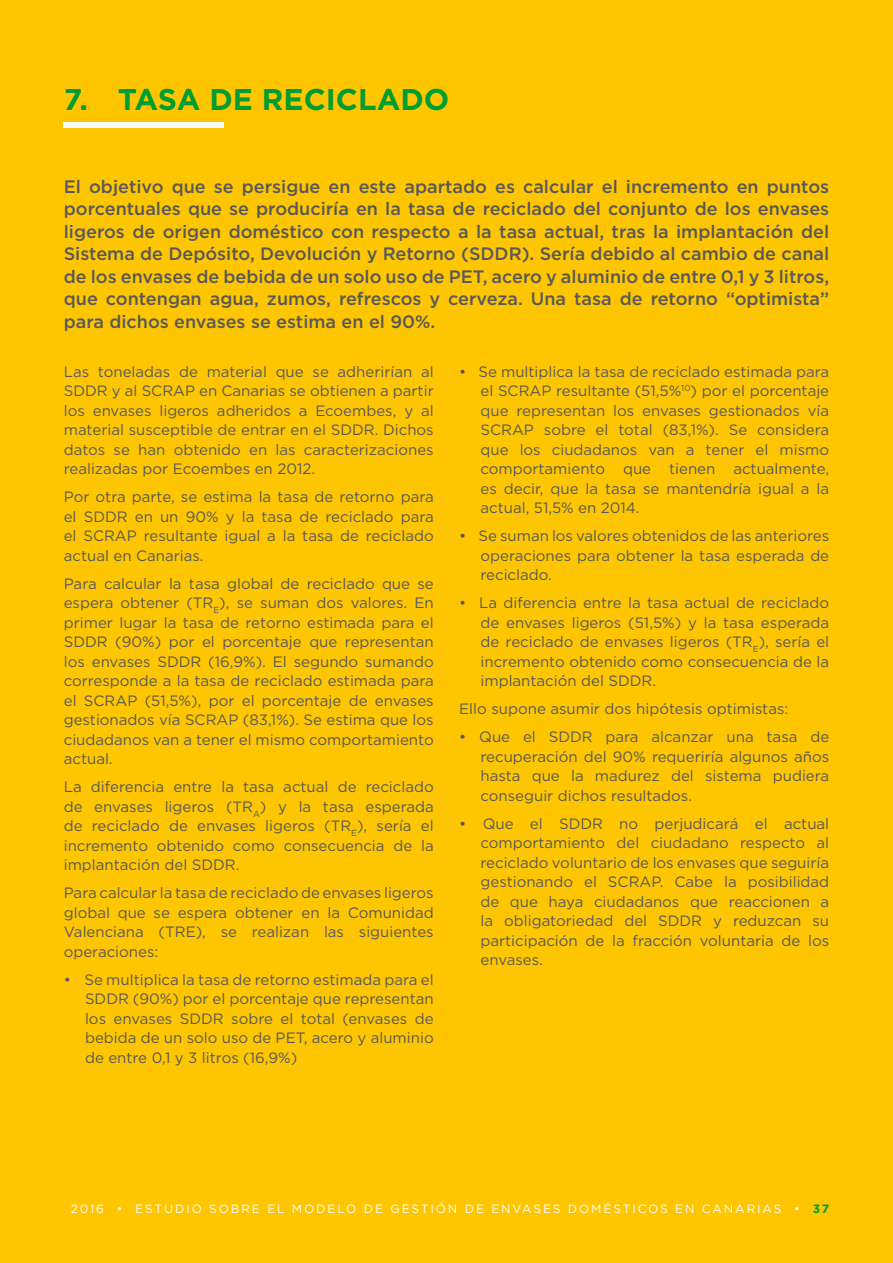
<style>
.page{position:relative;width:893px;height:1263px;background:#fdc600}
.page>*{position:absolute;margin:0;border:0;box-sizing:border-box;transform-origin:0 0}
.t1{font:700 30px "Gotham";color:#009d30}
.t2{font:500 18px/22.5px "Gotham";color:#58585a;text-align:justify}
.t3{font:15px/19.5px "Gotham";color:#58585a;text-align:justify}
.t4{font:12px "Gotham";letter-spacing:.155em;color:#fff}
.t5{font:700 12px "Gotham";color:#009d30}
.s1{font-weight:400;color:#fff}
</style>
<div class="page">
<div style="left:64px;top:122px;width:160px;height:6px;background:#fff"></div>
<h1 class="t1" style="left:64px;top:82px;width:48px">7. TASA</h1>
<h1 class="t1" style="left:209px;top:82px;width:73px">DE RECIC</h1>
<h1 class="t1" style="left:358px;top:82px;width:44px">LADO</h1>
<p class="t2" style="left:64px;top:175px;width:767px">El objetivo que se persigue en este apartado es calcular el incremento en puntos porcentuales que se produciría en la tasa de reciclado del conjunto de los envases ligeros de origen doméstico con respecto a la tasa actual, tras la implantación del Sistema de Depósito, Devolución y Retorno (SDDR). Sería debido al cambio de canal de los envases de bebida de un solo uso de PET, acero y aluminio de entre 0,1 y 3 litros, que contengan agua, zumos, refrescos y cerveza. U na tasa de retorno “optimista” para dichos envases se estima en el 90%.</p>
<p class="t3" style="left:64px;top:361px;width:371px">Las toneladas de material que se adherirían al SDD R y al SCRAP en Canarias se obtienen a partir los envases ligeros adheridos a Ecoembes, y al material susceptible de entrar en el SDD R. Dichos datos se han obtenido en las caracterizaciones realizadas por Ecoembes en 2012.</p>
<p class="t3" style="left:64px;top:487px;width:371px">Por otra parte, se estima la tasa de retorno para el SDD R en un 90% y la tasa de reciclado para el SCRAP resultante igual a la tasa de reciclado actual en Canarias.</p>
<p class="t3" style="left:64px;top:573px;width:371px">Para calcular la tasa global de reciclado que se espera obtener (TR<sub>E</sub>), se suman dos valores. En primer lugar la tasa de retorno estimada para el SDD R (90%) por el porcentaje que representan los envases SDD R (16,9%). El segundo sumando corresponde a la tasa de reciclado estimada para el SCRAP (51,5%), por el porcentaje de envases gestionados vía SCRAP (83,1%). Se estima que los ciudadanos van a tener el mismo comportamiento actual.</p>
<p class="t3" style="left:64px;top:777px;width:371px">La diferencia entre la tasa actual de reciclado de envases ligeros (TR<sub>A</sub>) y la tasa esperada de reciclado de envases ligeros (TR<sub>E</sub>), sería el incremento obtenido como consecuencia de la implantación del SDDR.</p>
<p class="t3" style="left:64px;top:883px;width:371px">Para calcular la tasa de reciclado de envases ligeros global que se espera obtener en la Comunidad Valenciana (TRE), se realizan las siguientes operaciones:</p>
<p class="t3" style="left:85px;top:969px;width:350px;text-indent:-21px">• Se multiplica la tasa de retorno estimada para el SDD R (90%) por el porcentaje que representan los envases SDD R sobre el total (envases de bebida de un solo uso de PET, acero y aluminio de entre 0,1 y 3 litros (16,9%)</p>
<p class="t3" style="left:480px;top:361px;width:350px;text-indent:-21px">• Se multiplica la tasa de reciclado estimada para el SCRAP resultante (51,5%<sup>10</sup>) por el porcentaje que representan los envases gestionados vía SCRAP sobre el total (83,1%). Se considera que los ciudadanos van a tener el mismo comportamiento que tienen actualmente, es decir, que la tasa se mantendría igual a la actual, 51,5% en 2014.</p>
<p class="t3" style="left:480px;top:526px;width:350px;text-indent:-21px">• Se suman los valores obtenidos de las anteriores operaciones para obtener la tasa esperada de reciclado.</p>
<p class="t3" style="left:480px;top:593px;width:350px;text-indent:-21px">• La diferencia entre la tasa actual de reciclado de envases ligeros (51,5%) y la tasa esperada de reciclado de envases ligeros (TR<sub>E</sub>), sería el incremento obtenido como consecuencia de la implantación del SDDR.</p>
<p class="t3" style="left:459px;top:699px;width:331px">Ello supone asumir dos hipótesis optimistas:</p>
<p class="t3" style="left:480px;top:727px;width:350px;text-indent:-21px">• Que el SDDR para alcanzar una tasa de recuperación del 90% requeriría algunos años hasta que la madurez del sistema pudiera conseguir dichos resultados.</p>
<p class="t3" style="left:480px;top:813px;width:350px;text-indent:-21px">• Que el SDDR no perjudicará el actual comportamiento del ciudadano respecto al reciclado voluntario de los envases que seguiría gestionando el SCRAP. Cabe la posibilidad de que haya ciudadanos que reaccionen a la obligatoriedad del SDDR y reduzcan su participación de la fracción voluntaria de los envases.</p>
<p class="t4" style="left:71px;top:1202px;width:181px">2016 • Est udio s obre</p>
<p class="t4" style="left:267px;top:1202px;width:9px">el</p>
<p class="t4" style="left:292px;top:1202px;width:109px">modelo de gest</p>
<p class="t4" style="left:431px;top:1202px;width:102px">ión de envases</p>
<p class="t4" style="left:568px;top:1202px;width:205px">dom ésticos en Canar ias</p>
<p class="t5" style="left:794px;top:1202px;width:37px"><span class="s1">•</span> 37</p>
</div>
